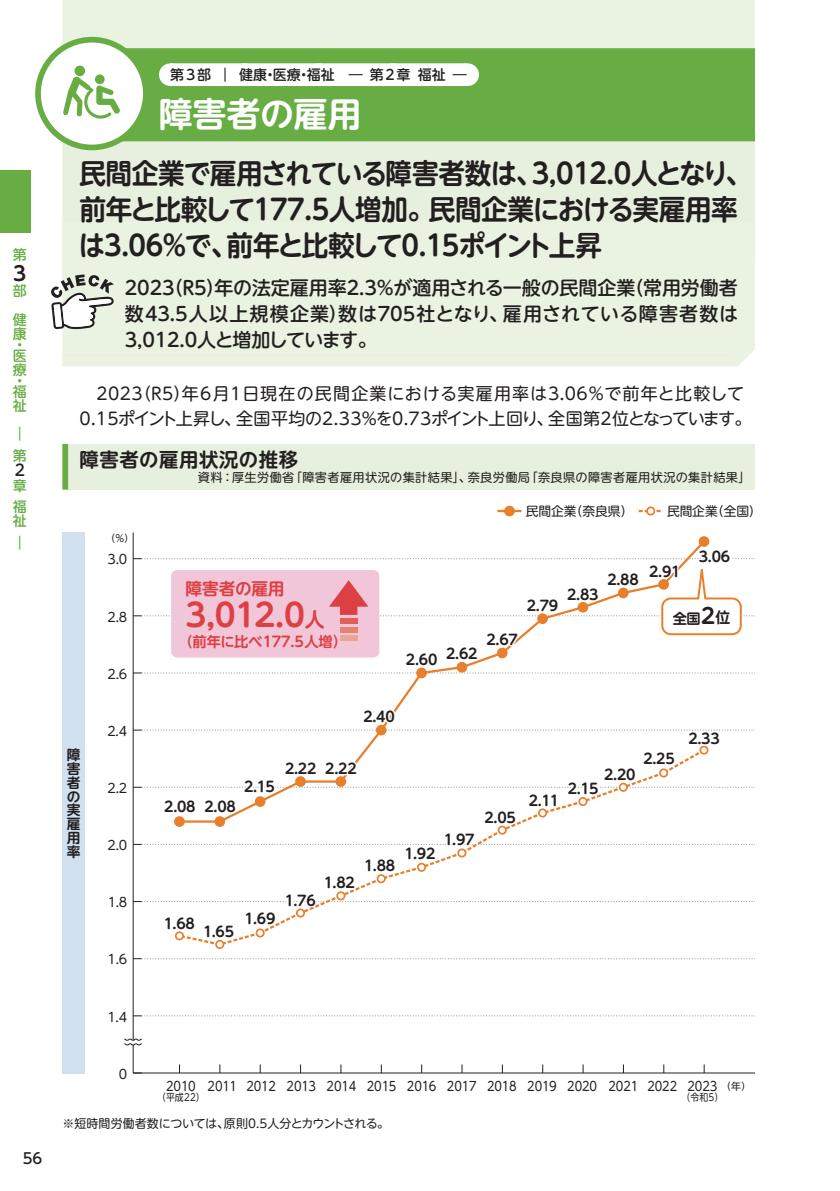
<style>
.page{position:relative;width:840px;height:1191px;background:#fff}
.page>*{position:absolute;margin:0;border:0;box-sizing:border-box;transform-origin:0 0}
.t1{font:500 62.4px "UD Shin M Go Pro";color:#67ad44}
.t2{font:700 34px "UD Shin M Go Pro De";letter-spacing:-.005em;color:#fff}
.t3{font:700 31.6px "UD Shin M Go Pro De";color:#dc4043}
.t4{font:700 28px/36px "UD Shin M Go Pro De";letter-spacing:-.04em;color:#231f20;scale:.95 1}
.t5{font:700 19.8px "UD Shin M Go Pro De";color:#231f20}
.t6{font:700 19.4px "UD Shin M Go Pro De";letter-spacing:.03em;color:#231f20}
.t7{font:500 19px/26px "UD Shin M Go Pro";letter-spacing:.015em;color:#231f20;text-align:justify}
.t8{font:17px/25.4px "UD Shin M Go Pro";letter-spacing:.025em;color:#231f20;text-align:center}
.t9{font:700 16.6px "UD Shin M Go Pro De";letter-spacing:-.01em;color:#dc4043}
.t10{font:500 15.6px "UD Shin M Go Pro";color:#231f20}
.t11{font:500 14.8px "UD Shin Go Pro";color:#231f20}
.t12{font:700 14.2px "UD Shin M Go Pro De";letter-spacing:-.015em;color:#231f20}
.t13{font:700 14.2px "UD Shin M Go Pro De";letter-spacing:-.005em;color:#dc4043}
.t14{font:500 14px "UD Shin M Go Pro";letter-spacing:.06em;color:#231f20}
.t15{font:500 14px/10.8px "UD Shin M Go Pro";color:#67ad44}
.t16{font:700 13.8px/13.8px "UD Shin M Go Pro De";color:#231f20;text-align:justify}
.t17{font:12.8px "UD Shin M Go Pro";letter-spacing:-.01em;color:#231f20;scale:.9 1}
.t18{font:12.8px "UD Shin M Go Pro";letter-spacing:-.01em;color:#231f20}
.t19{font:12.2px "UD Shin M Go Pro";letter-spacing:.03em;color:#231f20}
.t20{font:12px "UD Shin M Go Pro";letter-spacing:-.02em;color:#231f20}
.t21{font:10px "UD Shin M Go Pro";letter-spacing:-.005em;color:#231f20;scale:.9 1}
.t22{font:10px "UD Shin M Go Pro";letter-spacing:-.005em;color:#231f20}
.s1{font-size:20px}
.s2{font-size:21.2px}
.s3{font-size:14.8px}
</style>
<div class="page">
<div style="left:215px;top:940px;width:9px;height:9px;border:2px solid #e77f2c;border-radius:50%"></div>
<div style="left:698px;top:536px;width:11px;height:11px;border:2px solid #e77f2c;border-radius:50%"></div>
<svg style="left:638px;top:510px;width:23px;height:2px"></svg>
<hr style="left:497px;top:510px;width:24px;height:2px;background:#e77f2c">
<div style="left:646px;top:507px;width:8px;height:8px;background:#fff;border-radius:50%"></div>
<div style="left:645px;top:506px;width:9px;height:9px;border:2px solid #e77f2c;border-radius:50%"></div>
<div style="left:504px;top:506px;width:9px;height:9px;background:#e77f2c;border-radius:50%"></div>
<div style="left:504px;top:506px;width:10px;height:10px;border:2px solid #e77f2c;border-radius:50%"></div>
<hr style="left:133px;top:1072px;width:621px;height:1px;background:#231f20">
<hr style="left:133px;top:532px;width:1px;height:541px;background:#231f20">
<svg style="left:133px;top:1015px;width:620px;height:1px"></svg>
<svg style="left:133px;top:958px;width:620px;height:1px"></svg>
<svg style="left:124px;top:1038px;width:18px;height:8px"></svg>
<div style="left:62px;top:532px;width:23px;height:542px;background:#d1e0ef"></div>
<svg style="left:133px;top:537px;width:620px;height:410px"></svg>
<div style="left:62px;top:48px;width:692px;height:40px;background:#67ad44"></div>
<div style="left:62px;top:0;width:692px;height:48px;background:#eaf2e2"></div>
<div style="left:170px;top:63px;width:296px;height:23px;background:#fff"></div>
<svg style="left:244px;top:63px;width:185px;height:1px"></svg>
<svg style="left:466px;top:63px;width:1px;height:23px"></svg>
<div style="left:62px;top:88px;width:692px;height:54px;background:#67ad44"></div>
<div style="left:62px;top:142px;width:692px;height:80px;background:#e7efde"></div>
<div style="left:62px;top:222px;width:692px;height:144px;background:#eaf2e2"></div>
<hr style="left:62px;top:355px;width:669px;height:1px;background:#e7efde">
<div style="left:62px;top:444px;width:692px;height:45px;background:#e7efde"></div>
<div style="left:62px;top:444px;width:6px;height:45px;background:#67ad44"></div>
<svg style="left:51px;top:274px;width:63px;height:56px"></svg>
<div style="left:38px;top:40px;width:108px;height:107px;background:#fff;border-radius:50%"></div>
<svg style="left:63px;top:76px;width:57px;height:43px"></svg>
<div style="left:95px;top:74px;width:10px;height:10px;background:#67ad44;border-radius:50%"></div>
<div style="left:74px;top:66px;width:11px;height:10px;background:#67ad44;border-radius:50%"></div>
<div style="left:35px;top:37px;width:114px;height:113px;border:6px solid #67ad44;border-radius:50%"></div>
<h1 class="t1" style="left:-11px;top:151px;width:64px">█</h1>
<p class="t15" style="left:13px;top:249px;width:15px">第</p>
<p class="t15" style="left:13px;top:276px;width:15px;line-height:28.6px">部健</p>
<p class="t15" style="left:13px;top:328px;width:15px">康・医</p>
<p class="t15" style="left:13px;top:363px;width:15px">療・福</p>
<p class="t15" style="left:13px;top:390px;width:15px;line-height:28.6px">祉︱</p>
<p class="t15" style="left:13px;top:449px;width:15px">第</p>
<p class="t10" style="left:15px;top:458px;width:12px">2</p>
<p class="t15" style="left:13px;top:474px;width:15px;line-height:21.6px">章福</p>
<p class="t15" style="left:13px;top:509px;width:15px;line-height:21.6px">祉︱</p>
<h3 class="t5" style="left:13px;top:257px;width:15px">3</h3>
<p class="t14" style="left:170px;top:64px;width:298px">第3部 ｜ 健康・医療・福祉 ― 第2章 福祉 ―</p>
<h2 class="t2" style="left:159px;top:87px;width:204px">障害者の雇用</h2>
<h3 class="t4" style="left:78px;top:154px;width:710px">民間企業で雇用されている障害者数は、3,012.0人となり、前年と比較して177.5人増加。民間企業における実雇用率は3.06％で、前年と比較して0.15ポイント上昇</h3>
<h3 class="t7" style="left:125px;top:274px;width:614px">2023（R5）年の法定雇用率2.3％が適用される一般の民間企業（常用労働者数43.5人以上規模企業）数は705社となり、雇用されている障害者数は3,012.0人と増加しています。</h3>
<p class="t8" style="left:79px;top:380px;width:673px">2023（R5）年6月1日現在の民間企業における実雇用率は3.06％で前年と比較して<br>0.15ポイント上昇し、全国平均の2.33％を0.73ポイント上回り、全国第2位となっています。</p>
<h3 class="t6" style="left:79px;top:443px;width:220px">障害者の雇用状況の推移</h3>
<p class="t19" style="left:198px;top:468px;width:554px">資料：厚生労働省「障害者雇用状況の集計結果」、奈良労働局「奈良県の障害者雇用状況の集計結果」</p>
<p class="t16" style="left:67px;top:747px;width:15px">障害者の実雇用率</p>
<p class="t22" style="left:105px;top:530px;width:30px">（%）</p>
<p class="t18" style="left:107px;top:549px;width:21px">3.0</p>
<p class="t18" style="left:107px;top:606px;width:21px">2.8</p>
<p class="t18" style="left:107px;top:663px;width:21px">2.6</p>
<p class="t18" style="left:107px;top:720px;width:21px">2.4</p>
<p class="t18" style="left:107px;top:777px;width:21px">2.2</p>
<p class="t18" style="left:107px;top:835px;width:21px">2.0</p>
<p class="t18" style="left:108px;top:892px;width:21px">1.8</p>
<p class="t18" style="left:108px;top:949px;width:21px">1.6</p>
<p class="t9" style="left:185px;top:575px;width:100px">障害者の雇用</p>
<h3 class="t3" style="left:185px;top:589px;width:141px">3,012.0<span class="s1">人</span></h3>
<p class="t13" style="left:178px;top:629px;width:170px">（前年に比べ177.5人増）</p>
<p class="t18" style="left:525px;top:501px;width:109px">民間企業（奈良県）</p>
<p class="t18" style="left:666px;top:501px;width:96px">民間企業（全国）</p>
<p class="t12" style="left:406px;top:645px;width:73px">2.60 2.62</p>
<p class="t12" style="left:486px;top:628px;width:33px">2.67</p>
<p class="t12" style="left:526px;top:594px;width:33px">2.79</p>
<p class="t12" style="left:566px;top:582px;width:33px">2.83</p>
<p class="t12" style="left:607px;top:568px;width:33px">2.88</p>
<p class="t12" style="left:648px;top:560px;width:33px">2.91</p>
<p class="t12" style="left:698px;top:545px;width:33px">3.06</p>
<p class="t12" style="left:672px;top:606px;width:59px">全国<span class="s2">2</span><span class="s3">位</span></p>
<p class="t12" style="left:363px;top:705px;width:33px">2.40</p>
<p class="t12" style="left:164px;top:794px;width:73px">2.08 2.08</p>
<p class="t12" style="left:244px;top:775px;width:32px">2.15</p>
<p class="t12" style="left:285px;top:757px;width:73px">2.22 2.22</p>
<p class="t12" style="left:164px;top:912px;width:32px">1.68</p>
<p class="t12" style="left:203px;top:920px;width:32px">1.65</p>
<p class="t12" style="left:244px;top:907px;width:32px">1.69</p>
<p class="t12" style="left:284px;top:888px;width:32px">1.76</p>
<p class="t12" style="left:324px;top:871px;width:32px">1.82</p>
<p class="t12" style="left:364px;top:854px;width:32px">1.88</p>
<p class="t12" style="left:404px;top:842px;width:32px">1.92</p>
<p class="t12" style="left:443px;top:828px;width:32px">1.97</p>
<p class="t12" style="left:484px;top:805px;width:33px">2.05</p>
<p class="t12" style="left:528px;top:788px;width:32px">2.11</p>
<p class="t12" style="left:603px;top:763px;width:33px">2.20</p>
<p class="t12" style="left:567px;top:777px;width:32px">2.15</p>
<p class="t12" style="left:643px;top:747px;width:33px">2.25</p>
<p class="t12" style="left:688px;top:727px;width:33px">2.33</p>
<p class="t11" style="left:23px;top:1146px;width:21px">56</p>
<p class="t18" style="left:107px;top:1006px;width:21px">1.4</p>
<p class="t18" style="left:119px;top:1063px;width:10px">0</p>
<p class="t17" style="left:166px;top:1075px;width:569px">2010 2011 2012 2013 2014 2015 2016 2017 2018 2019 2020 2021 2022</p>
<p class="t21" style="left:157px;top:1089px;width:54px">（平成22）</p>
<p class="t20" style="left:62px;top:1113px;width:328px">※短時間労働者数については、原則0.5人分とカウントされる。</p>
<p class="t17" style="left:687px;top:1075px;width:35px">2023</p>
<p class="t21" style="left:681px;top:1089px;width:48px">（令和5）</p>
<p class="t22" style="left:720px;top:1078px;width:31px">（年）</p>
</div>
